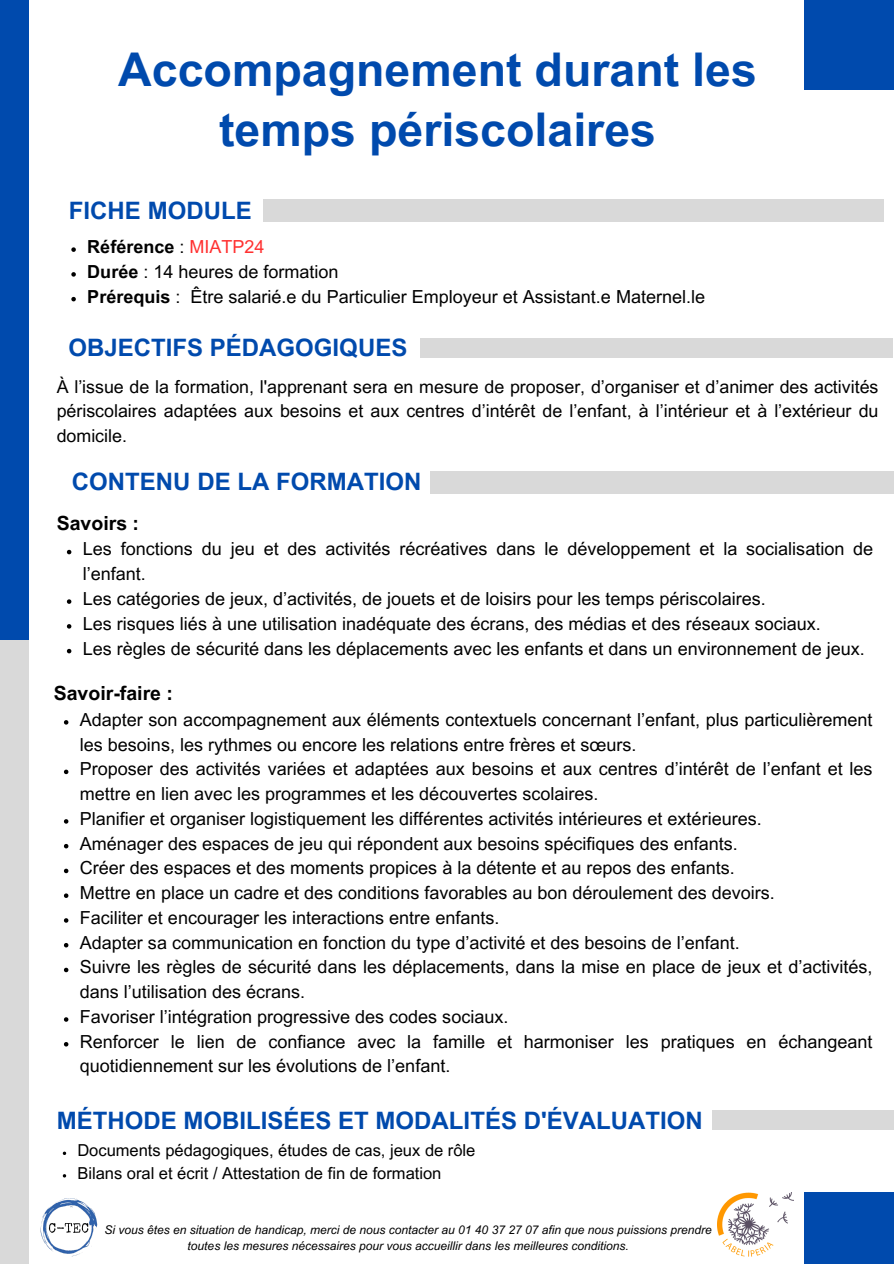
<style>
.page{position:relative;width:894px;height:1264px;background:#fff}
.page>*{position:absolute;margin:0;border:0;box-sizing:border-box;transform-origin:0 0}
.t1{font:700 46.5px/60.8px "Arial MT Pro";color:#004aad;text-align:center}
.t2{font:700 24px "Arial MT Pro";color:#004aad}
.t3{font:700 19.5px "Arial MT Pro";color:#000}
.t4{font:18px/24.8px "Arial MT Pro";color:#000}
.t5{font:700 18px "Arial MT Pro";color:#000}
.t6{font:17.85px/24.5px "Arial MT Pro";color:#000;text-align:justify}
.t7{font:16.5px "Arial MT Pro";color:#000}
.t8{font:italic 12px/16px "Arial MT Pro";color:#000;text-align:center}
.s1{font-weight:400}
.s2{font-weight:400;color:#ff3131}
.s3{font-weight:700}
</style>
<div class="page">
<div style="left:803px;top:1192px;width:90px;height:71px;background:#004aad"></div>
<div style="left:804px;top:0;width:89px;height:89px;background:#004aad"></div>
<div style="left:0;top:0;width:29px;height:651px;background:#004aad"></div>
<div style="left:0;top:640px;width:29px;height:623px;background:#d9d9d9"></div>
<img style="left:40px;top:1198px;width:58px;height:59px">
<img style="left:717px;top:1192px;width:76px;height:65px">
<div style="left:263px;top:200px;width:621px;height:22px;background:#d9d9d9"></div>
<svg style="left:71px;top:247px;width:5px;height:5px"></svg>
<svg style="left:71px;top:272px;width:5px;height:5px"></svg>
<svg style="left:71px;top:297px;width:5px;height:4px"></svg>
<div style="left:420px;top:338px;width:472px;height:20px;background:#d9d9d9"></div>
<div style="left:429px;top:471px;width:464px;height:22px;background:#d9d9d9"></div>
<svg style="left:67px;top:550px;width:4px;height:4px"></svg>
<svg style="left:67px;top:599px;width:4px;height:5px"></svg>
<svg style="left:67px;top:624px;width:4px;height:4px"></svg>
<svg style="left:67px;top:649px;width:4px;height:4px"></svg>
<svg style="left:64px;top:720px;width:4px;height:4px"></svg>
<svg style="left:64px;top:769px;width:4px;height:5px"></svg>
<svg style="left:64px;top:819px;width:4px;height:4px"></svg>
<svg style="left:64px;top:844px;width:4px;height:4px"></svg>
<svg style="left:64px;top:868px;width:4px;height:5px"></svg>
<svg style="left:64px;top:893px;width:4px;height:5px"></svg>
<svg style="left:64px;top:918px;width:4px;height:4px"></svg>
<svg style="left:64px;top:943px;width:4px;height:4px"></svg>
<svg style="left:64px;top:967px;width:4px;height:5px"></svg>
<svg style="left:64px;top:1017px;width:4px;height:4px"></svg>
<svg style="left:64px;top:1042px;width:4px;height:4px"></svg>
<div style="left:711px;top:1110px;width:182px;height:20px;background:#d9d9d9"></div>
<h1 class="t1" style="left:118px;top:45px;width:640px">Accompagnement durant les temps périscolaires</h1>
<p class="t2" style="left:69px;top:201px;width:184px">FICHE MODULE</p>
<p class="t5" style="left:87px;top:240px;width:179px">Référence <span class="s1">:</span> <span class="s2">MIATP24</span></p>
<h2 class="t4" style="left:87px;top:261px;width:253px"><span class="s3">Durée</span> : 14 heures de formation</h2>
<h4 class="t4" style="left:87px;top:286px;width:619px"><span class="s3">Prérequis</span> : Être salarié.e du Particulier Employeur et Assistant.e Maternel.le</h4>
<h2 class="t2" style="left:68px;top:338px;width:340px">OBJECTIFS PÉDAGOGIQUES</h2>
<h3 class="t6" style="left:57px;top:376px;width:823px">À l’issue de la formation, l'apprenant sera en mesure de proposer, d’organiser et d’animer des activités périscolaires adaptées aux besoins et aux centres d’intérêt de l’enfant, à l’intérieur et à l’extérieur du domicile.</h3>
<p class="t2" style="left:72px;top:473px;width:351px">CONTENU DE LA FORMATION</p>
<p class="t3" style="left:57px;top:516px;width:84px">Savoirs :</p>
<p class="t4" style="left:83px;top:539px;width:791px">Les fonctions du jeu et des activités récréatives dans le développement et la socialisation de l’enfant.</p>
<p class="t4" style="left:83px;top:588px;width:684px">Les catégories de jeux, d’activités, de jouets et de loisirs pour les temps périscolaires.</p>
<h3 class="t4" style="left:83px;top:613px;width:739px">Les risques liés à une utilisation inadéquate des écrans, des médias et des réseaux sociaux.</h3>
<p class="t4" style="left:83px;top:638px;width:783px">Les règles de sécurité dans les déplacements avec les enfants et dans un environnement de jeux.</p>
<p class="t3" style="left:54px;top:686px;width:121px">Savoir-faire :</p>
<p class="t4" style="left:80px;top:709px;width:794px">Adapter son accompagnement aux éléments contextuels concernant l’enfant, plus particulièrement les besoins, les rythmes ou encore les relations entre frères et sœurs.</p>
<p class="t4" style="left:80px;top:758px;width:794px">Proposer des activités variées et adaptées aux besoins et aux centres d’intérêt de l’enfant et les mettre en lien avec les programmes et les découvertes scolaires.</p>
<p class="t4" style="left:80px;top:808px;width:683px">Planifier et organiser logistiquement les différentes activités intérieures et extérieures.</p>
<p class="t4" style="left:80px;top:833px;width:659px">Aménager des espaces de jeu qui répondent aux besoins spécifiques des enfants.</p>
<p class="t4" style="left:80px;top:857px;width:656px">Créer des espaces et des moments propices à la détente et au repos des enfants.</p>
<p class="t4" style="left:80px;top:882px;width:696px">Mettre en place un cadre et des conditions favorables au bon déroulement des devoirs.</p>
<p class="t4" style="left:80px;top:907px;width:421px">Faciliter et encourager les interactions entre enfants.</p>
<p class="t4" style="left:80px;top:932px;width:661px">Adapter sa communication en fonction du type d’activité et des besoins de l’enfant.</p>
<p class="t4" style="left:80px;top:956px;width:794px">Suivre les règles de sécurité dans les déplacements, dans la mise en place de jeux et d’activités, dans l’utilisation des écrans.</p>
<h2 class="t4" style="left:80px;top:1006px;width:430px">Favoriser l’intégration progressive des codes sociaux.</h2>
<p class="t4" style="left:80px;top:1031px;width:794px">Renforcer le lien de confiance avec la famille et harmoniser les pratiques en échangeant quotidiennement sur les évolutions de l’enfant.</p>
<p class="t2" style="left:57px;top:1111px;width:647px">MÉTHODE MOBILISÉES ET MODALITÉS D'ÉVALUATION</p>
<p class="t7" style="left:77px;top:1144px;width:399px">Documents pédagogiques, études de cas, jeux de rôle</p>
<p class="t7" style="left:77px;top:1166px;width:365px">Bilans oral et écrit / Attestation de fin de formation</p>
<p class="t8" style="left:104px;top:1222px;width:609px">Si vous êtes en situation de handicap, merci de nous contacter au 01 40 37 27 07 afin que nous puissions prendre toutes les mesures nécessaires pour vous accueillir dans les meilleures conditions.</p>
</div>
